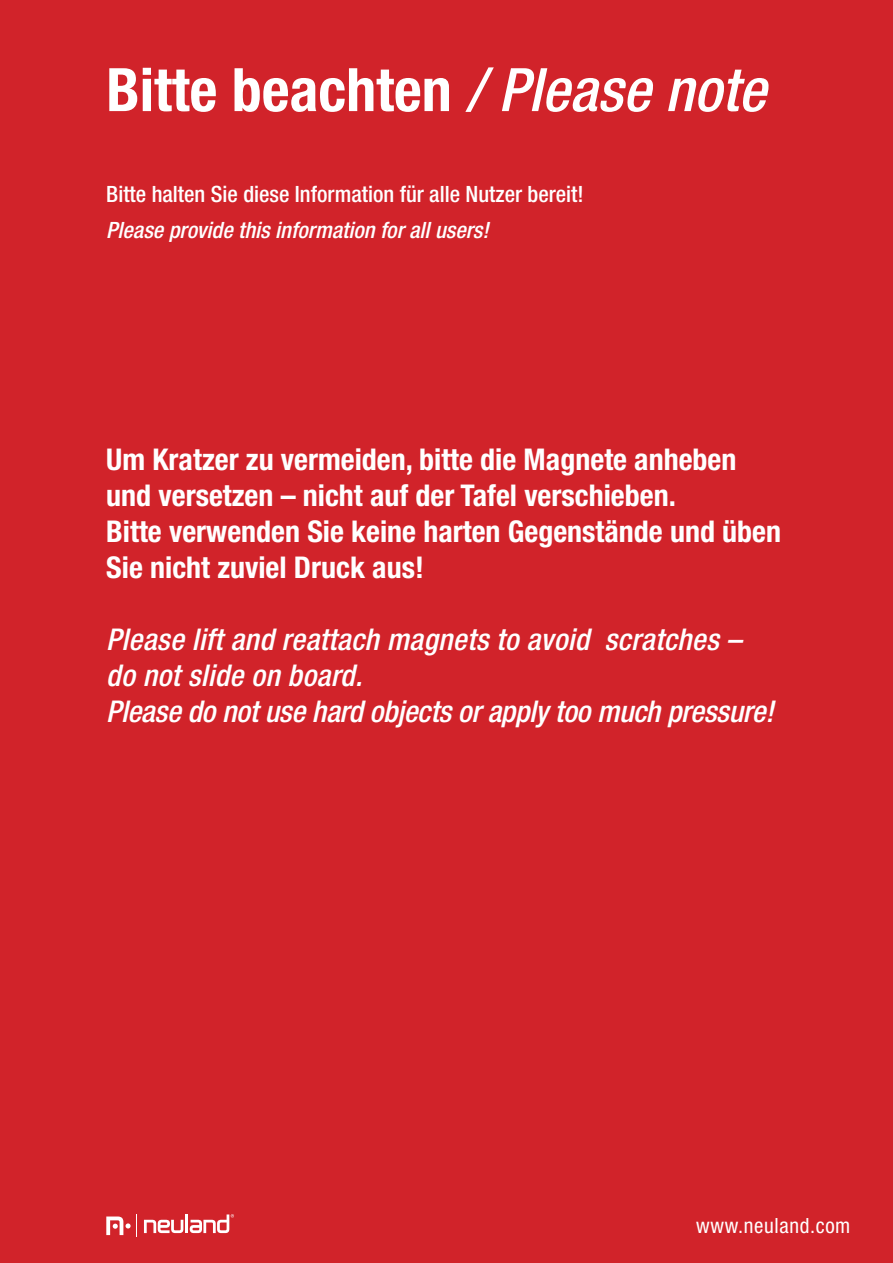
<style>
.page{position:relative;width:893px;height:1263px;background:#d1232a}
.page>*{position:absolute;margin:0;border:0;box-sizing:border-box;transform-origin:0 0}
.t1{font:700 condensed 60px "Helvetica Neue";color:#fff}
.t2{font:700 condensed 30px/36px "Helvetica Neue";color:#fff}
.t3{font:italic 500 condensed 30px/36px "Helvetica Neue";letter-spacing:.005em;color:#fff}
.t4{font:500 condensed 22.5px "Helvetica Neue";color:#fff}
.t5{font:italic 500 condensed 22.5px "Helvetica Neue";color:#fff}
.t6{font:condensed 21px "Helvetica Neue";letter-spacing:.03em;color:#fff}
.s1{font-weight:500;font-style:italic}
</style>
<div class="page">
<svg style="left:106px;top:1216px;width:25px;height:19px"></svg>
<svg style="left:144px;top:1220px;width:39px;height:13px"></svg>
<hr style="left:185px;top:1214px;width:3px;height:19px;background:#fff">
<svg style="left:190px;top:1214px;width:44px;height:19px"></svg>
<h1 class="t1" style="left:106px;top:53px;width:661px">Bitte beachten <span class="s1">/ Please note</span></h1>
<p class="t4" style="left:106px;top:180px;width:479px">Bitte halten Sie diese Information für alle Nutzer bereit!</p>
<p class="t5" style="left:106px;top:216px;width:384px">Please provide this information for all users!</p>
<p class="t2" style="left:106px;top:441px;width:676px">Um Kratzer zu vermeiden, bitte die Magnete anheben und versetzen – nicht auf der Tafel verschieben.<br>Bitte verwenden Sie keine harten Gegenstände und üben Sie nicht zuviel Druck aus!</p>
<p class="t3" style="left:106px;top:621px;width:669px">Please lift and reattach magnets to avoid scratches – do not slide on board.<br>Please do not use hard objects or apply too much pressure!</p>
<p class="t6" style="left:696px;top:1213px;width:156px">www.neuland.com</p>
</div>
